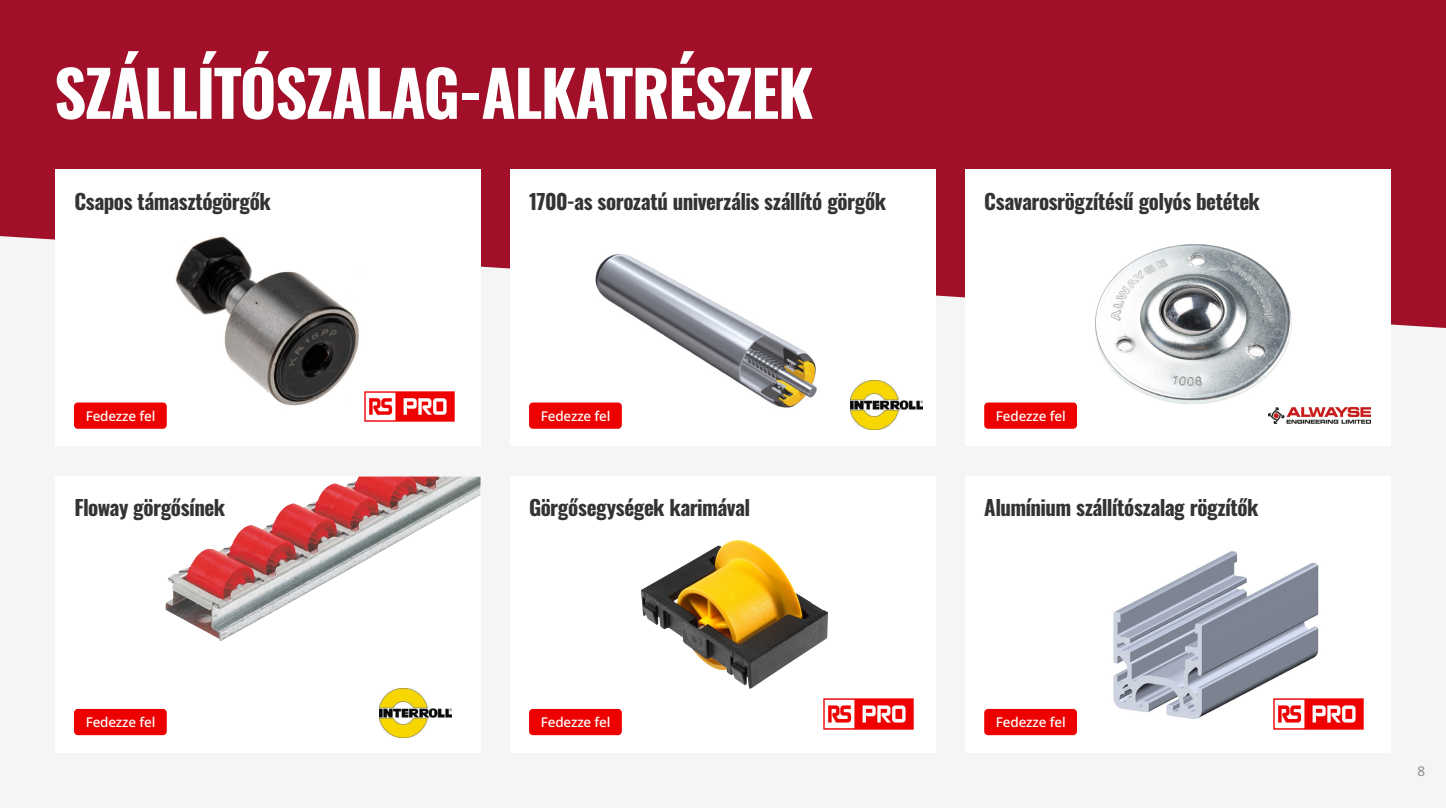
<style>
.page{position:relative;width:1446px;height:808px;background:#f5f5f5}
.page>*{position:absolute;margin:0;border:0;box-sizing:border-box;transform-origin:0 0}
.t1{font:700 63px "Oswald";letter-spacing:-.025em;color:#fff}
.t2{font:700 21px "Oswald";letter-spacing:-.025em;color:#333}
.t3{font:500 13.5px "Noto Sans";letter-spacing:-.01em;color:#fff}
.t4{font:500 13.5px "Noto Sans";color:#999}
</style>
<div class="page">
<div style="left:0;top:0;width:1446px;height:328px;background:#a10f29"></div>
<div style="left:55px;top:169px;width:425px;height:277px;background:#fff"></div>
<div style="left:55px;top:476px;width:425px;height:277px;background:#fff"></div>
<div style="left:965px;top:169px;width:425px;height:277px;background:#fff"></div>
<div style="left:965px;top:476px;width:425px;height:277px;background:#fff"></div>
<div style="left:510px;top:169px;width:425px;height:277px;background:#fff"></div>
<div style="left:510px;top:476px;width:425px;height:277px;background:#fff"></div>
<div style="left:74px;top:402px;width:93px;height:27px;background:#ed0000;border-radius:4px"></div>
<div style="left:74px;top:709px;width:93px;height:26px;background:#ed0000;border-radius:4px"></div>
<div style="left:529px;top:709px;width:93px;height:26px;background:#ed0000;border-radius:4px"></div>
<div style="left:984px;top:402px;width:93px;height:27px;background:#ed0000;border-radius:4px"></div>
<div style="left:984px;top:709px;width:93px;height:26px;background:#ed0000;border-radius:4px"></div>
<img style="left:595px;top:254px;width:222px;height:154px">
<img style="left:175px;top:236px;width:191px;height:170px">
<img style="left:1094px;top:244px;width:198px;height:160px">
<img style="left:165px;top:476px;width:315px;height:165px">
<img style="left:641px;top:540px;width:187px;height:149px">
<img style="left:1113px;top:551px;width:208px;height:169px">
<img style="left:379px;top:689px;width:72px;height:48px">
<img style="left:850px;top:381px;width:72px;height:48px">
<img style="left:824px;top:699px;width:90px;height:30px">
<img style="left:364px;top:392px;width:90px;height:30px">
<img style="left:1274px;top:699px;width:90px;height:30px">
<div style="left:529px;top:402px;width:93px;height:27px;background:#ed0000;border-radius:4px"></div>
<img style="left:1268px;top:407px;width:102px;height:17px">
<h1 class="t1" style="left:54px;top:60px;width:761px">SZÁLLÍTÓSZALAG-ALKATRÉSZEK</h1>
<p class="t2" style="left:74px;top:190px;width:198px">Csapos támasztógörgők</p>
<p class="t2" style="left:529px;top:190px;width:358px">1700-as sorozatú univerzális szállító görgők</p>
<p class="t2" style="left:984px;top:190px;width:277px">Csavarosrögzítésű golyós betétek</p>
<p class="t3" style="left:86px;top:408px;width:71px">Fedezze fel</p>
<p class="t3" style="left:541px;top:408px;width:71px">Fedezze fel</p>
<p class="t3" style="left:996px;top:408px;width:71px">Fedezze fel</p>
<p class="t2" style="left:74px;top:497px;width:152px">Floway görgősínek</p>
<p class="t2" style="left:529px;top:497px;width:222px">Görgősegységek karimával</p>
<p class="t2" style="left:984px;top:497px;width:276px">Alumínium szállítószalag rögzítők</p>
<p class="t3" style="left:86px;top:714px;width:71px">Fedezze fel</p>
<p class="t3" style="left:541px;top:714px;width:71px">Fedezze fel</p>
<p class="t3" style="left:996px;top:714px;width:71px">Fedezze fel</p>
<p class="t4" style="left:1417px;top:763px;width:9px">8</p>
</div>
